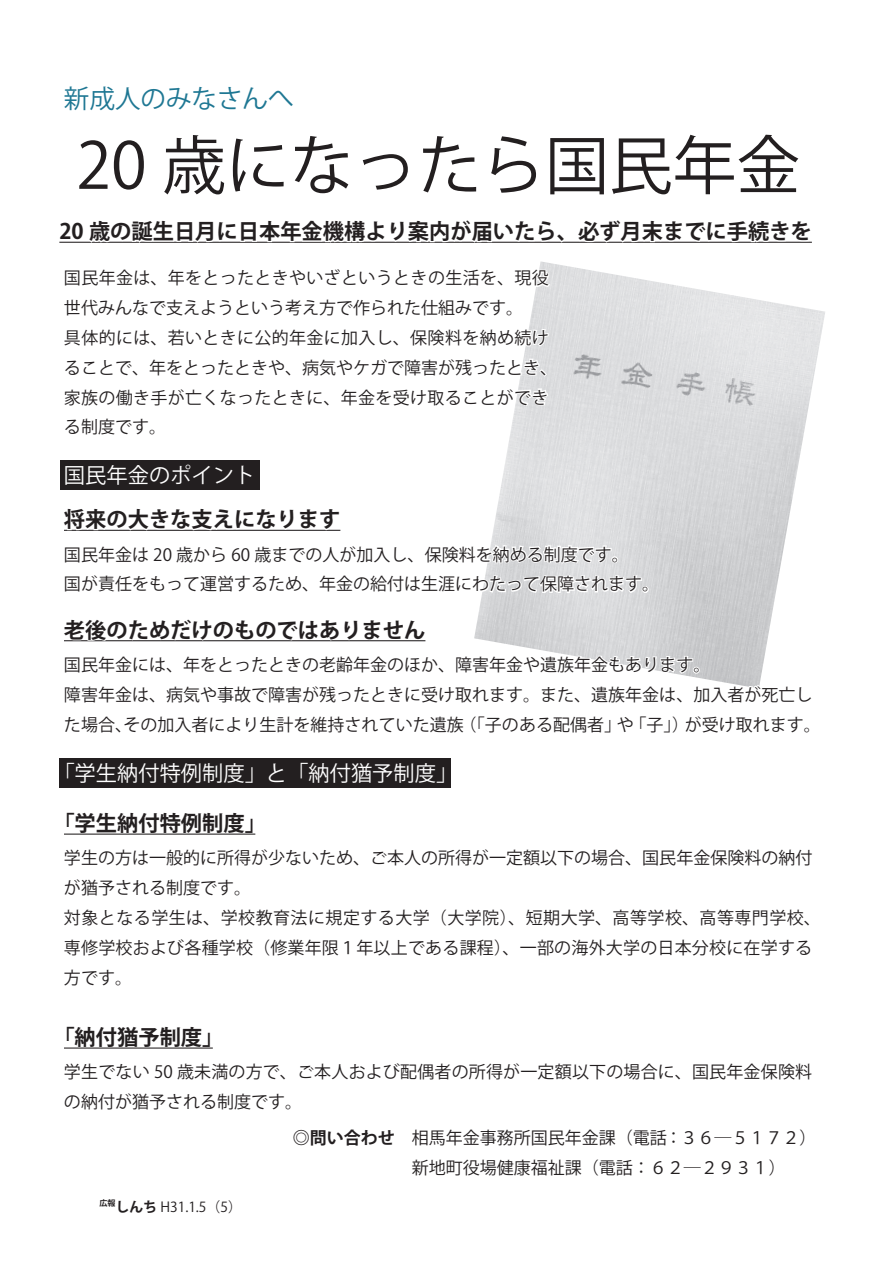
<style>
.page{position:relative;width:893px;height:1263px;background:#fff}
.page>*{position:absolute;margin:0;border:0;box-sizing:border-box;transform-origin:0 0}
.t1{font:63.75px "Koz Go Pro";color:#231f20}
.t2{font:25.5px "Koz Go Pro";color:#1e7793}
.t3{font:700 21.3px "Koz Go Pro";color:#231f20}
.t4{font:21.3px "Koz Go Pro";color:#fff}
.t5{font:16.95px/29.7px "Koz Go Pro";color:#231f20}
.t6{font:16.95px/29.7px "Koz Go Pro";letter-spacing:.02em;color:#231f20}
.t7{font:13.8px "Koz Go Pro";color:#231f20}
.t8{font:700 8.1px "Koz Go Pro";color:#231f20}
.s1{font-weight:700}
</style>
<div class="page">
<hr style="left:64px;top:833px;width:191px;height:2px;background:#231f20">
<hr style="left:64px;top:1047px;width:149px;height:1px;background:#231f20">
<div style="left:60px;top:758px;width:391px;height:30px;background:#231f20"></div>
<svg style="left:59px;top:241px;width:755px;height:447px"></svg>
<h2 class="t2" style="left:64px;top:82px;width:231px">新成人のみなさんへ</h2>
<h1 class="t1" style="left:76px;top:124px;width:726px">20 歳になったら国民年金</h1>
<p class="t3" style="left:59px;top:218px;width:754px">20 歳の誕生日月に日本年金機構より案内が届いたら、必ず月末までに手続きを</p>
<p class="t6" style="left:64px;top:264px;width:495px">国民年金は、年をとったときやいざというときの生活を、現役世代みんなで支えようという考え方で作られた仕組みです。<br>具体的には、若いときに公的年金に加入し、保険料を納め続けることで、年をとったときや、病気やケガで障害が残ったとき、家族の働き手が亡くなったときに、年金を受け取ることができる制度です。</p>
<p class="t4" style="left:64px;top:461px;width:193px">国民年金のポイント</p>
<p class="t3" style="left:64px;top:506px;width:278px">将来の大きな支えになります</p>
<p class="t5" style="left:64px;top:540px;width:597px">国民年金は 20 歳から 60 歳までの人が加入し、保険料を納める制度です。<br>国が責任をもって運営するため、年金の給付は生涯にわたって保障されます。</p>
<p class="t3" style="left:64px;top:616px;width:363px">老後のためだけのものではありません</p>
<p class="t5" style="left:64px;top:650px;width:648px">国民年金には、年をとったときの老齢年金のほか、障害年金や遺族年金もあります。</p>
<p class="t5" style="left:64px;top:680px;width:750px">障害年金は、病気や事故で障害が残ったときに受け取れます。また、遺族年金は、加入者が死亡し</p>
<p class="t5" style="left:685px;top:710px;width:138px">が受け取れます。</p>
<p class="t5" style="left:459px;top:710px;width:163px">（「子のある配偶者」</p>
<p class="t5" style="left:630px;top:710px;width:61px">「子」）</p>
<p class="t5" style="left:64px;top:710px;width:70px">た場合、</p>
<p class="t5" style="left:124px;top:710px;width:342px">その加入者により生計を維持されていた遺族</p>
<p class="t5" style="left:617px;top:710px;width:19px">や</p>
<p class="t4" style="left:53px;top:759px;width:405px">「学生納付特例制度」と「納付猶予制度「</p>
<p class="t3" style="left:53px;top:809px;width:214px">「学生納付特例制度「</p>
<p class="t5" style="left:64px;top:844px;width:758px">学生の方は一般的に所得が少ないため、ご本人の所得が一定額以下の場合、国民年金保険料の納付が猶予される制度です。<br>対象となる学生は、学校教育法に規定する大学（大学院）、短期大学、高等学校、高等専門学校、専修学校および各種学校（修業年限１年以上である課程）、一部の海外大学の日本分校に在学する方です。</p>
<p class="t3" style="left:53px;top:1023px;width:172px">「納付猶予制度「</p>
<p class="t5" style="left:64px;top:1058px;width:750px">学生でない 50 歳未満の方で、ご本人および配偶者の所得が一定額以下の場合に、国民年金保険料の納付が猶予される制度です。</p>
<p class="t8" style="left:99px;top:1197px;width:18px">広報</p>
<p class="t7" style="left:116px;top:1198px;width:128px"><span class="s1">しんち</span> H31.1.5) (5</p>
<p class="t5" style="left:293px;top:1123px;width:525px"><span class="s1">◎問い合わせ</span>　相馬年金事務所国民年金課（電話：３６―５１７２(　　　　　　　新地町役場健康福祉課（電話：６２―２９３１(</p>
</div>
